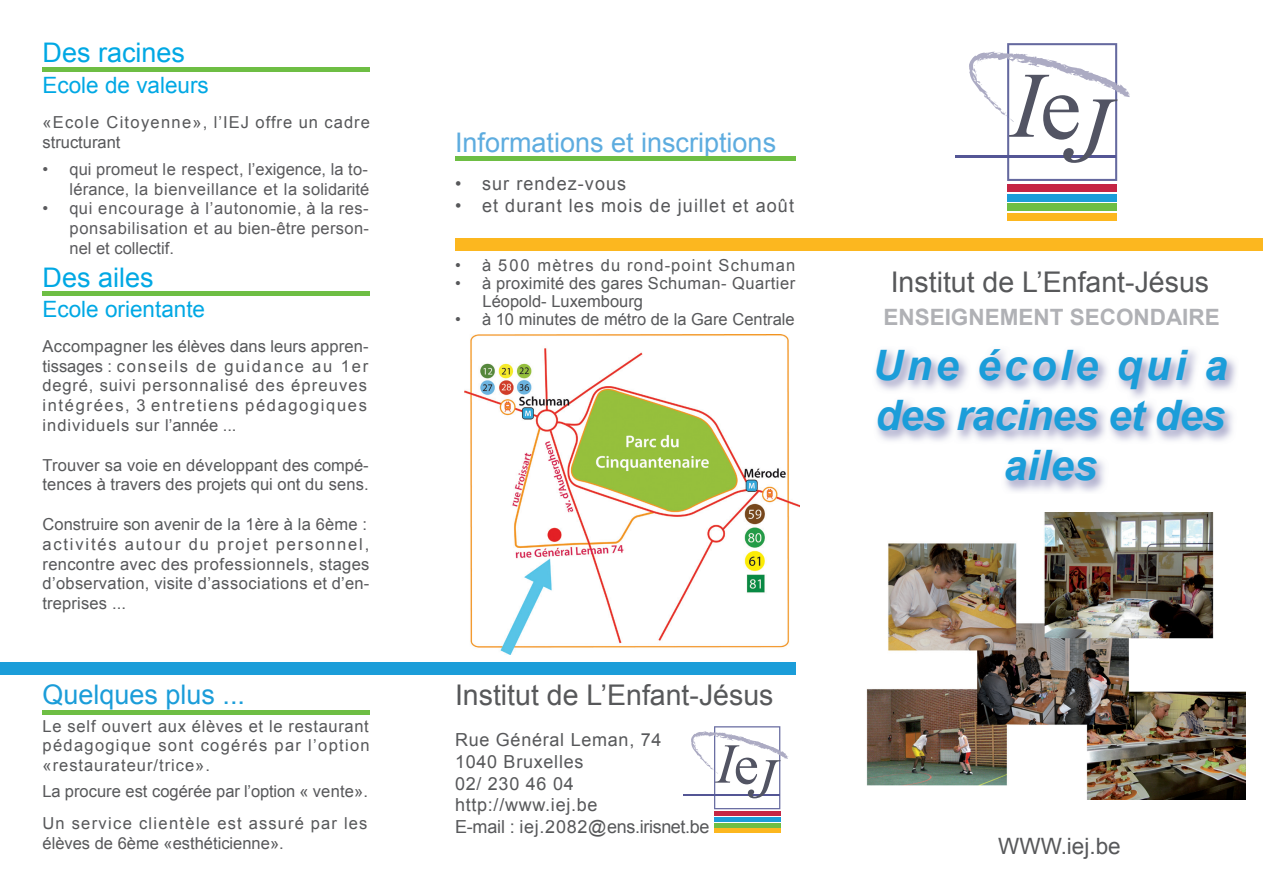
<style>
.page{position:relative;width:1263px;height:893px;background:#fff}
.page>*{position:absolute;margin:0;border:0;box-sizing:border-box;transform-origin:0 0}
.t1{font:italic 93.6px "Times New Roman";color:#525463}
.t2{font:italic 56.4px "Times New Roman";color:#525463}
.t3{font:italic 700 42px/50.4px "Arial";color:#1b9dd9;text-align:center}
.t4{font:28.5px "Arial";color:#57585a}
.t5{font:27px "Arial";color:#5dacdf}
.t6{font:27px "Arial";color:#00a8e4}
.t7{font:27px "Arial";color:#1b9dd9}
.t8{font:22.5px "Arial";color:#00a8e4}
.t9{font:700 22.5px "Arial";color:#b0b1b5}
.t10{font:22.5px "Arial";color:#57585a}
.t11{font:18.3px "Arial";letter-spacing:.06em;color:#57585a}
.t12{font:18px/21.6px "Arial";letter-spacing:.04em;color:#57585a}
.t13{font:16.5px/19.8px "Arial";letter-spacing:.02em;color:#57585a}
.t14{font:16.5px/19.8px "Arial";letter-spacing:.02em;color:#5a5a5d;text-align:right}
.t15{font:16.5px/32.1px "Arial";letter-spacing:.04em;color:#57585a}
.t16{font:16.5px "Arial";color:#57585a}
.t17{font:16.5px/19.8px "Arial";letter-spacing:.06em;color:#57585a}
.t18{font:16.5px "Arial";letter-spacing:.07em;color:#57585a}
.s1{font-style:normal}
</style>
<div class="page">
<div style="left:455px;top:238px;width:808px;height:13px;background:#fcb71f"></div>
<div style="left:0;top:662px;width:795px;height:12px;background:#1b9dd9"></div>
<hr style="left:955px;top:156px;width:161px;height:2px;background:#545695">
<svg style="left:969px;top:43px;width:161px;height:138px"></svg>
<div style="left:1007px;top:184px;width:110px;height:8px;background:#c52544"></div>
<div style="left:1007px;top:194px;width:110px;height:7px;background:#1b9dd9"></div>
<div style="left:1007px;top:204px;width:110px;height:7px;background:#6ebe44"></div>
<div style="left:1007px;top:213px;width:110px;height:7px;background:#fcb71f"></div>
<hr style="left:683px;top:794px;width:96px;height:1px;background:#545695">
<svg style="left:691px;top:726px;width:97px;height:83px"></svg>
<div style="left:714px;top:811px;width:66px;height:5px;background:#c52544"></div>
<hr style="left:714px;top:817px;width:66px;height:4px;background:#1b9dd9">
<hr style="left:714px;top:823px;width:66px;height:4px;background:#6ebe44">
<hr style="left:714px;top:829px;width:66px;height:4px;background:#fcb71f">
<hr style="left:455px;top:157px;width:340px;height:4px;background:#6ebe44">
<hr style="left:43px;top:292px;width:327px;height:4px;background:#6ebe44">
<hr style="left:43px;top:67px;width:327px;height:4px;background:#6ebe44">
<hr style="left:43px;top:710px;width:327px;height:4px;background:#6ebe44">
<img style="left:464px;top:335px;width:335px;height:319px">
<img style="left:875px;top:350px;width:361px;height:142px">
<img style="left:866px;top:512px;width:379px;height:288px">
<h3 class="t6" style="left:43px;top:35px;width:144px">Des racines</h3>
<h3 class="t8" style="left:43px;top:70px;width:168px">Ecole de valeurs</h3>
<p class="t17" style="left:43px;top:112px;width:329px">«Ecole Citoyenne», l’IEJ offre un cadre structurant</p>
<p class="t14" style="left:43px;top:159px;width:328px">• qui promeut le respect, l’exigence, la to&shy;lérance, la bienveillance et la solidarité</p>
<p class="t14" style="left:70px;top:199px;width:301px;text-align:justify;text-indent:-27px">• qui encourage à l’autonomie, à la res&shy;ponsabilisation et au bien-être person&shy;nel et collectif.</p>
<h3 class="t6" style="left:43px;top:260px;width:113px">Des ailes</h3>
<h3 class="t8" style="left:43px;top:295px;width:164px">Ecole orientante</h3>
<p class="t13" style="left:43px;top:336px;width:328px;text-align:justify">Accompagner les élèves dans leurs appren&shy;tissages : conseils de guidance au 1er degré, suivi personnalisé des épreuves intégrées, 3 entretiens pédagogiques individuels sur l’année ...</p>
<p class="t13" style="left:43px;top:455px;width:328px">Trouver sa voie en développant des compé&shy;tences à travers des projets qui ont du sens.</p>
<p class="t13" style="left:43px;top:514px;width:328px">Construire son avenir de la 1ère à la 6ème : activités autour du projet personnel, rencontre avec des professionnels, stages d’observation, visite d’associations et d’en&shy;treprises ...</p>
<h3 class="t7" style="left:43px;top:677px;width:204px">Quelques plus ...</h3>
<p class="t13" style="left:43px;top:716px;width:329px;text-align:justify">Le self ouvert aux élèves et le restaurant pédagogique sont cogérés par l’option «restaurateur/trice».</p>
<p class="t15" style="left:43px;top:776px;width:327px">La procure est cogérée par l’option « vente».<br>Un service clientèle est assuré par les</p>
<p class="t16" style="left:43px;top:832px;width:243px">élèves de 6ème «esthéticienne».</p>
<h3 class="t5" style="left:455px;top:125px;width:323px">Informations et inscriptions</h3>
<p class="t11" style="left:455px;top:172px;width:173px">• sur rendez-vous</p>
<p class="t11" style="left:455px;top:193px;width:341px">• et durant les mois de juillet et août</p>
<p class="t18" style="left:455px;top:255px;width:342px">• à 500 mètres du rond-point Schuman</p>
<p class="t13" style="left:482px;top:275px;width:314px;line-height:18px;text-indent:-28px">• à proximité des gares Schuman- Quartier<br>Léopold- Luxembourg</p>
<p class="t16" style="left:455px;top:309px;width:341px">• à 10 minutes de métro de la Gare Centrale</p>
<h1 class="t1" style="left:1011px;top:53px;width:99px">I<span class="s1">e</span>J</h1>
<h3 class="t4" style="left:891px;top:263px;width:320px">Institut de L’Enfant-Jésus</h3>
<h3 class="t9" style="left:883px;top:302px;width:338px">ENSEIGNEMENT SECONDAIRE</h3>
<h3 class="t3" style="left:873px;top:341px;width:357px">Une école qui a des racines et des ailes</h3>
<h3 class="t4" style="left:455px;top:676px;width:320px">Institut de L’Enfant-Jésus</h3>
<p class="t12" style="left:455px;top:729px;width:256px">Rue Général Leman, 74<br>1040 Bruxelles<br>02/ 230 46 04 http://www.iej.be<br>E-mail : iej.2082@ens.irisnet.be</p>
<h2 class="t2" style="left:716px;top:732px;width:60px">I<span class="s1">e</span>J</h2>
<h3 class="t10" style="left:998px;top:831px;width:124px">WWW.iej.be</h3>
</div>
